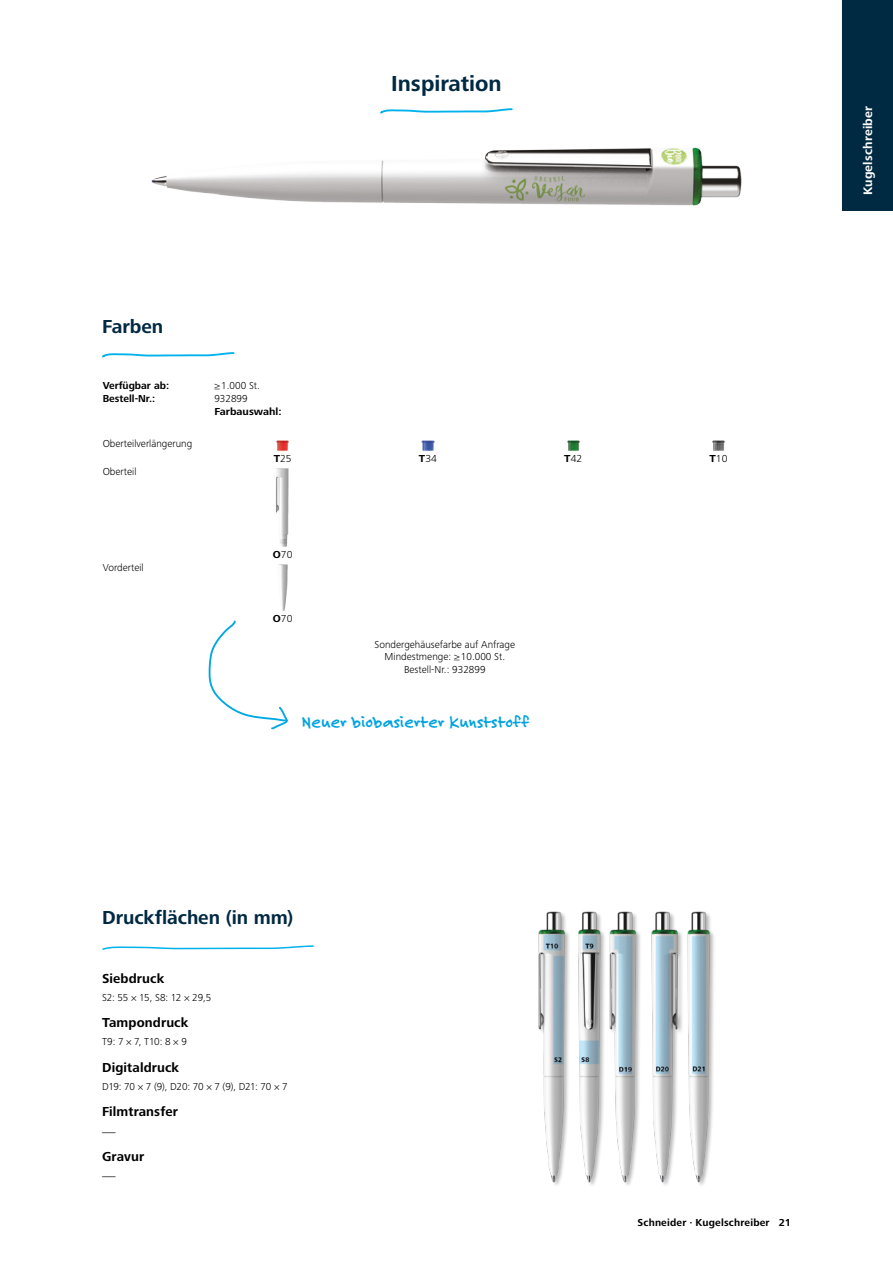
<style>
.page{position:relative;width:893px;height:1263px;background:#fff}
.page>*{position:absolute;margin:0;border:0;box-sizing:border-box;transform-origin:0 0}
.t1{font:700 22.5px "Frutiger Next LTW1 G";color:#002942}
.t2{font:700 19.5px "Frutiger Next LTW1 G";letter-spacing:-.005em;color:#002942}
.t3{font:700 18px "Felt Tip Roman";color:#00a3e2}
.t4{font:700 13.5px "Frutiger Next LTW1 G";letter-spacing:.005em;color:#000}
.t5{font:300 13.5px "Frutiger Next LTW1 G";color:#000}
.t6{font:700 12.75px "Frutiger Next LTW1 G";letter-spacing:.01em;color:#fff}
.t7{font:300 10.5px/12.6px "Frutiger Next LTW1 G";color:#000;text-align:center}
.t8{font:700 10.5px "Frutiger Next LTW1 G";color:#000}
.t9{font:300 10.5px "Frutiger Next LTW1 G";letter-spacing:-.03em;color:#000}
.t10{font:300 10.5px "Frutiger Next LTW1 G";color:#000;scale:1.04 1}
.t11{font:700 10.5px "Frutiger Next LTW1 G";color:#000;scale:1.04 1}
.s1{font-weight:700}
</style>
<div class="page">
<div style="left:842px;top:0;width:51px;height:210px;background:#002942"></div>
<svg style="left:380px;top:108px;width:133px;height:6px"></svg>
<img style="left:151px;top:147px;width:591px;height:59px">
<img style="left:539px;top:911px;width:175px;height:274px">
<svg style="left:102px;top:352px;width:133px;height:6px"></svg>
<img style="left:276px;top:440px;width:13px;height:11px">
<img style="left:421px;top:440px;width:14px;height:11px">
<img style="left:567px;top:440px;width:13px;height:11px">
<img style="left:712px;top:440px;width:13px;height:11px">
<img style="left:276px;top:468px;width:13px;height:79px">
<img style="left:278px;top:564px;width:10px;height:47px">
<svg style="left:102px;top:945px;width:212px;height:5px"></svg>
<svg style="left:208px;top:620px;width:80px;height:110px"></svg>
<h2 class="t2" style="left:102px;top:315px;width:63px">Farben</h2>
<h1 class="t1" style="left:391px;top:70px;width:112px">Inspiration</h1>
<p class="t8" style="left:103px;top:380px;width:68px">Verfügbar ab:</p>
<p class="t7" style="left:214px;top:379px;width:47px">≥1.000 St.</p>
<p class="t8" style="left:103px;top:393px;width:54px">Bestell-Nr.:</p>
<p class="t7" style="left:214px;top:392px;width:35px">932899</p>
<p class="t11" style="left:214px;top:406px;width:66px">Farbauswahl:</p>
<p class="t7" style="left:103px;top:438px;width:91px">Oberteilverlängerung</p>
<p class="t10" style="left:274px;top:452px;width:19px"><span class="s1">T</span>25</p>
<p class="t10" style="left:419px;top:452px;width:19px"><span class="s1">T</span>34</p>
<p class="t10" style="left:564px;top:452px;width:19px"><span class="s1">T</span>42</p>
<p class="t10" style="left:709px;top:452px;width:19px"><span class="s1">T</span>10</p>
<p class="t7" style="left:103px;top:465px;width:35px">Oberteil</p>
<p class="t7" style="left:103px;top:561px;width:43px">Vorderteil</p>
<p class="t10" style="left:273px;top:548px;width:20px"><span class="s1">O</span>70</p>
<p class="t10" style="left:273px;top:612px;width:20px"><span class="s1">O</span>70</p>
<p class="t7" style="left:375px;top:638px;width:142px">Sondergehäusefarbe auf Anfrage<br>Mindestmenge: ≥10.000 St.<br>Bestell-Nr.: 932899</p>
<h3 class="t3" style="left:302px;top:710px;width:229px">Neuer biobasierter Kunststoff</h3>
<h2 class="t2" style="left:102px;top:906px;width:193px">Druckflächen (in mm)</h2>
<p class="t4" style="left:102px;top:970px;width:64px">Siebdruck</p>
<p class="t7" style="left:102px;top:991px;width:111px">S2: 55 × 15, S8: 12 × 29,5</p>
<p class="t4" style="left:102px;top:1015px;width:88px">Tampondruck</p>
<p class="t7" style="left:102px;top:1035px;width:86px">T9: 7 × 7, T10: 8 × 9</p>
<p class="t4" style="left:102px;top:1059px;width:79px">Digitaldruck</p>
<p class="t9" style="left:102px;top:1080px;width:187px">D19: 70 × 7 (9), D20: 70 × 7 (9), D21: 70 × 7</p>
<p class="t4" style="left:102px;top:1104px;width:77px">Filmtransfer</p>
<p class="t5" style="left:102px;top:1124px;width:15px">—</p>
<p class="t4" style="left:102px;top:1149px;width:44px">Gravur</p>
<p class="t5" style="left:102px;top:1169px;width:15px">—</p>
<p class="t8" style="left:638px;top:1216px;width:155px">Schneider · Kugelschreiber 21</p>
<p class="t6" style="left:860px;top:195px;width:90px;rotate:-90deg">Kugelschreiber</p>
</div>
